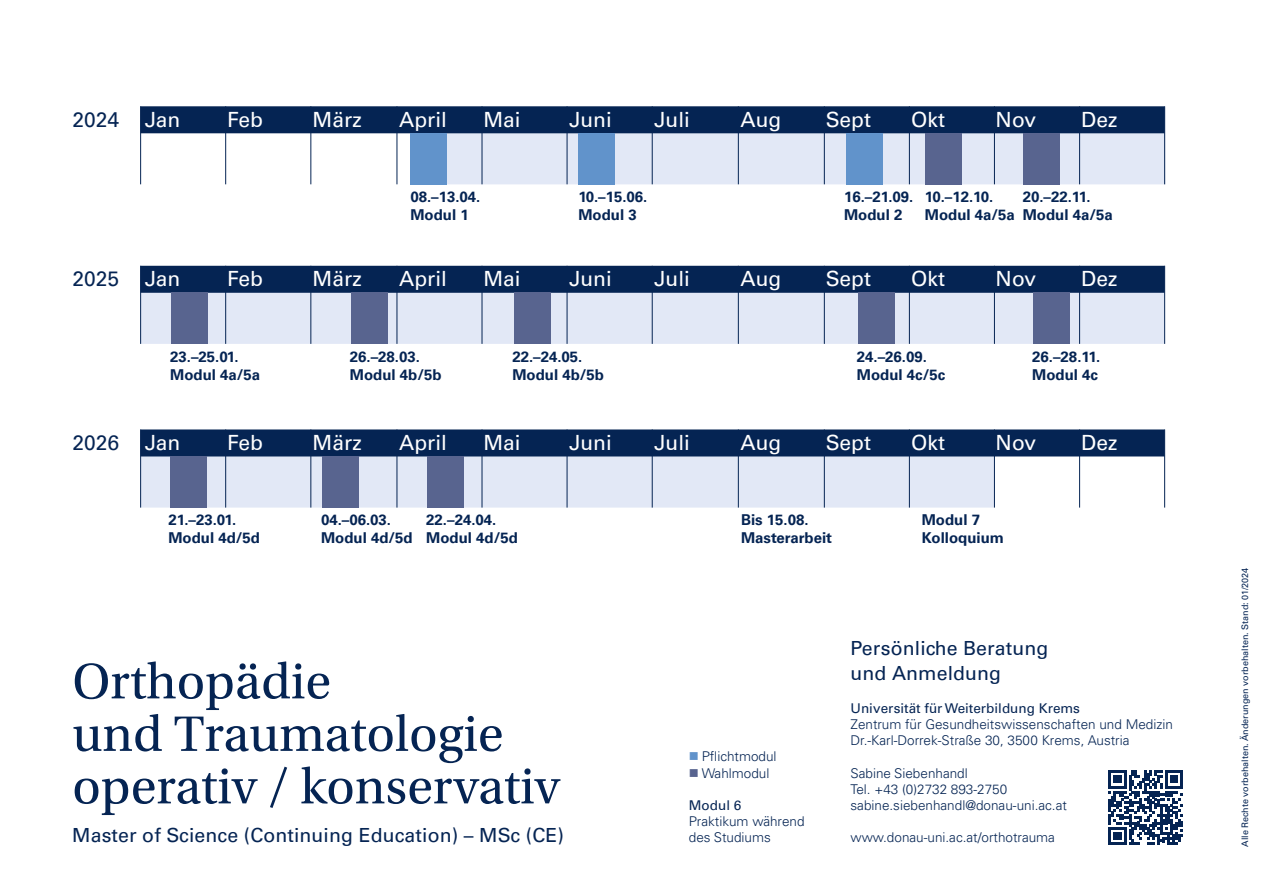
<style>
.page{position:relative;width:1263px;height:893px;background:#fff}
.page>*{position:absolute;margin:0;border:0;box-sizing:border-box;transform-origin:0 0}
.Titel{font:52.5px/52.5px "Utopia Std";color:#052453}
.t1{font:21px "Univers LT Pro 55 Roman";color:#fff}
.Jahreszahl{font:21px "Univers LT Pro 55 Roman";color:#052453}
.Zwischenüberschrift{font:19.5px/25.5px "Univers LT Pro 55 Roman";letter-spacing:.005em;color:#052453}
.Module{font:700 15px "Univers LT Pro 65";color:#052453}
.Fließtext{font:300 13.5px "Univers LT Pro 45";color:#052453}
.Fließtext-2{font:13.5px "Univers LT Pro 55 Roman";color:#052453}
.Impressum{font:9px "Univers LT Pro 55 Roman";color:#052453}
.s1{color:#fff}
.s2{color:#6193cb}
.s3{color:#58648f}
</style>
<div class="page">
<div style="left:417px;top:108px;width:748px;height:76px;background:#e2e8f6"></div>
<div style="left:140px;top:106px;width:1025px;height:27px;background:#052453"></div>
<hr style="left:140px;top:106px;width:1px;height:78px;background:#052453">
<hr style="left:225px;top:106px;width:1px;height:78px;background:#052453">
<hr style="left:311px;top:106px;width:1px;height:78px;background:#052453">
<hr style="left:397px;top:106px;width:1px;height:78px;background:#052453">
<hr style="left:482px;top:106px;width:1px;height:78px;background:#052453">
<hr style="left:567px;top:106px;width:1px;height:78px;background:#052453">
<hr style="left:652px;top:106px;width:1px;height:78px;background:#052453">
<hr style="left:738px;top:106px;width:1px;height:78px;background:#052453">
<hr style="left:824px;top:106px;width:1px;height:78px;background:#052453">
<hr style="left:909px;top:106px;width:1px;height:78px;background:#052453">
<hr style="left:994px;top:106px;width:1px;height:78px;background:#052453">
<hr style="left:1079px;top:106px;width:1px;height:78px;background:#052453">
<hr style="left:1164px;top:106px;width:1px;height:78px;background:#052453">
<div style="left:140px;top:267px;width:1024px;height:77px;background:#e2e8f6"></div>
<div style="left:140px;top:266px;width:1025px;height:27px;background:#052453"></div>
<hr style="left:1079px;top:266px;width:1px;height:78px;background:#052453">
<hr style="left:140px;top:266px;width:1px;height:78px;background:#052453">
<hr style="left:225px;top:266px;width:1px;height:78px;background:#052453">
<hr style="left:311px;top:266px;width:1px;height:78px;background:#052453">
<hr style="left:397px;top:266px;width:1px;height:78px;background:#052453">
<hr style="left:482px;top:266px;width:1px;height:78px;background:#052453">
<hr style="left:567px;top:266px;width:1px;height:78px;background:#052453">
<hr style="left:652px;top:266px;width:1px;height:78px;background:#052453">
<hr style="left:738px;top:266px;width:1px;height:78px;background:#052453">
<hr style="left:824px;top:266px;width:1px;height:78px;background:#052453">
<hr style="left:909px;top:266px;width:1px;height:78px;background:#052453">
<hr style="left:994px;top:266px;width:1px;height:78px;background:#052453">
<hr style="left:1164px;top:266px;width:1px;height:78px;background:#052453">
<div style="left:351px;top:293px;width:36px;height:51px;background:#58648f"></div>
<div style="left:172px;top:293px;width:36px;height:51px;background:#58648f"></div>
<div style="left:140px;top:431px;width:854px;height:77px;background:#e2e8f6"></div>
<div style="left:140px;top:429px;width:1025px;height:27px;background:#052453"></div>
<hr style="left:1079px;top:429px;width:1px;height:79px;background:#052453">
<hr style="left:140px;top:429px;width:1px;height:79px;background:#052453">
<hr style="left:225px;top:429px;width:1px;height:79px;background:#052453">
<hr style="left:311px;top:429px;width:1px;height:79px;background:#052453">
<hr style="left:397px;top:429px;width:1px;height:79px;background:#052453">
<hr style="left:482px;top:429px;width:1px;height:79px;background:#052453">
<hr style="left:567px;top:429px;width:1px;height:79px;background:#052453">
<hr style="left:652px;top:429px;width:1px;height:79px;background:#052453">
<hr style="left:738px;top:429px;width:1px;height:79px;background:#052453">
<hr style="left:824px;top:429px;width:1px;height:79px;background:#052453">
<hr style="left:909px;top:429px;width:1px;height:79px;background:#052453">
<hr style="left:994px;top:429px;width:1px;height:79px;background:#052453">
<hr style="left:1164px;top:429px;width:1px;height:79px;background:#052453">
<div style="left:170px;top:456px;width:36px;height:51px;background:#58648f"></div>
<div style="left:411px;top:133px;width:36px;height:51px;background:#6193cb"></div>
<div style="left:847px;top:133px;width:36px;height:51px;background:#6193cb"></div>
<svg style="left:1108px;top:770px;width:75px;height:75px"></svg>
<div style="left:579px;top:133px;width:36px;height:51px;background:#6193cb"></div>
<div style="left:1023px;top:133px;width:36px;height:51px;background:#58648f"></div>
<div style="left:925px;top:133px;width:36px;height:51px;background:#58648f"></div>
<div style="left:514px;top:293px;width:36px;height:51px;background:#58648f"></div>
<div style="left:858px;top:293px;width:36px;height:51px;background:#58648f"></div>
<div style="left:1034px;top:293px;width:36px;height:51px;background:#58648f"></div>
<div style="left:428px;top:456px;width:36px;height:51px;background:#58648f"></div>
<div style="left:323px;top:456px;width:36px;height:51px;background:#58648f"></div>
<p class="Jahreszahl" style="left:72px;top:105px;width:110px">2024 <span class="s1">Jan</span></p>
<h2 class="t1" style="left:227px;top:105px;width:37px">Feb</h2>
<h2 class="t1" style="left:313px;top:105px;width:50px">März</h2>
<h2 class="t1" style="left:399px;top:105px;width:49px">April</h2>
<h2 class="t1" style="left:483px;top:105px;width:39px">Mai</h2>
<h2 class="t1" style="left:569px;top:105px;width:44px">Juni</h2>
<h2 class="t1" style="left:654px;top:105px;width:37px">Juli</h2>
<h2 class="t1" style="left:740px;top:105px;width:42px">Aug</h2>
<h2 class="t1" style="left:826px;top:105px;width:47px">Sept</h2>
<h2 class="t1" style="left:911px;top:105px;width:35px">Okt</h2>
<h2 class="t1" style="left:996px;top:105px;width:42px">Nov</h2>
<h2 class="t1" style="left:1081px;top:105px;width:38px">Dez</h2>
<p class="Module" style="left:410px;top:186px;width:72px">08.–13.04.</p>
<p class="Module" style="left:410px;top:204px;width:60px">Modul 1</p>
<p class="Module" style="left:578px;top:186px;width:71px">10.–15.06.</p>
<p class="Module" style="left:578px;top:204px;width:60px">Modul 3</p>
<p class="Module" style="left:844px;top:186px;width:71px">16.–21.09.</p>
<p class="Module" style="left:844px;top:204px;width:60px">Modul 2</p>
<p class="Module" style="left:925px;top:186px;width:70px">10.–12.10.</p>
<p class="Module" style="left:925px;top:204px;width:92px">Modul 4a/5a</p>
<p class="Module" style="left:1023px;top:186px;width:69px">20.–22.11.</p>
<p class="Module" style="left:1023px;top:204px;width:92px">Modul 4a/5a</p>
<p class="Jahreszahl" style="left:72px;top:264px;width:110px">2025 <span class="s1">Jan</span></p>
<h2 class="t1" style="left:227px;top:264px;width:37px">Feb</h2>
<h2 class="t1" style="left:313px;top:264px;width:50px">März</h2>
<h2 class="t1" style="left:399px;top:264px;width:49px">April</h2>
<h2 class="t1" style="left:483px;top:264px;width:39px">Mai</h2>
<h2 class="t1" style="left:569px;top:264px;width:44px">Juni</h2>
<h2 class="t1" style="left:654px;top:264px;width:37px">Juli</h2>
<h2 class="t1" style="left:740px;top:264px;width:42px">Aug</h2>
<h2 class="t1" style="left:826px;top:264px;width:47px">Sept</h2>
<h2 class="t1" style="left:911px;top:264px;width:35px">Okt</h2>
<h2 class="t1" style="left:996px;top:264px;width:42px">Nov</h2>
<h2 class="t1" style="left:1081px;top:264px;width:38px">Dez</h2>
<p class="Jahreszahl" style="left:72px;top:428px;width:48px">2026</p>
<p class="Module" style="left:170px;top:346px;width:70px">23.–25.01.</p>
<p class="Module" style="left:170px;top:364px;width:92px">Modul 4a/5a</p>
<p class="Module" style="left:350px;top:346px;width:72px">26.–28.03.</p>
<p class="Module" style="left:350px;top:364px;width:93px">Modul 4b/5b</p>
<p class="Module" style="left:512px;top:346px;width:72px">22.–24.05.</p>
<p class="Module" style="left:512px;top:364px;width:93px">Modul 4b/5b</p>
<p class="Module" style="left:857px;top:346px;width:72px">24.–26.09.</p>
<p class="Module" style="left:857px;top:364px;width:90px">Modul 4c/5c</p>
<p class="Module" style="left:1032px;top:346px;width:69px">26.–28.11.</p>
<p class="Module" style="left:1032px;top:364px;width:67px">Modul 4c</p>
<h2 class="t1" style="left:145px;top:428px;width:37px">Jan</h2>
<h2 class="t1" style="left:227px;top:428px;width:37px">Feb</h2>
<h2 class="t1" style="left:313px;top:428px;width:50px">März</h2>
<h2 class="t1" style="left:399px;top:428px;width:49px">April</h2>
<h2 class="t1" style="left:483px;top:428px;width:39px">Mai</h2>
<h2 class="t1" style="left:569px;top:428px;width:44px">Juni</h2>
<h2 class="t1" style="left:654px;top:428px;width:37px">Juli</h2>
<h2 class="t1" style="left:740px;top:428px;width:42px">Aug</h2>
<h2 class="t1" style="left:826px;top:428px;width:47px">Sept</h2>
<h2 class="t1" style="left:911px;top:428px;width:35px">Okt</h2>
<h2 class="t1" style="left:996px;top:428px;width:42px">Nov</h2>
<h2 class="t1" style="left:1081px;top:428px;width:38px">Dez</h2>
<p class="Module" style="left:168px;top:509px;width:69px">21.–23.01.</p>
<p class="Module" style="left:168px;top:527px;width:93px">Modul 4d/5d</p>
<p class="Module" style="left:321px;top:509px;width:72px">04.–06.03.</p>
<p class="Module" style="left:321px;top:527px;width:93px">Modul 4d/5d</p>
<p class="Module" style="left:426px;top:509px;width:72px">22.–24.04.</p>
<p class="Module" style="left:426px;top:527px;width:93px">Modul 4d/5d</p>
<p class="Module" style="left:741px;top:509px;width:69px">Bis 15.08.</p>
<p class="Module" style="left:741px;top:527px;width:93px">Masterarbeit</p>
<p class="Module" style="left:922px;top:509px;width:60px">Modul 7</p>
<p class="Module" style="left:922px;top:527px;width:84px">Kolloquium</p>
<p class="Titel" style="left:72px;top:656px;width:433px">Orthopädie<br>und Traumatologie</p>
<p class="Titel" style="left:72px;top:761px;width:489px">operativ / konservativ</p>
<h3 class="Zwischenüberschrift" style="left:72px;top:822px;width:493px">Master of Science (Continuing Education) – MSc (CE)</h3>
<p class="Fließtext" style="left:689px;top:748px;width:89px"><span class="s2">■</span> Pflichtmodul</p>
<p class="Fließtext" style="left:689px;top:764px;width:82px"><span class="s3">■</span> Wahlmodul</p>
<p class="Fließtext-2" style="left:689px;top:796px;width:54px">Modul 6</p>
<p class="Fließtext" style="left:689px;top:812px;width:117px">Praktikum während</p>
<p class="Fließtext" style="left:689px;top:829px;width:83px">des Studiums</p>
<h3 class="Zwischenüberschrift" style="left:850px;top:634px;width:199px">Persönliche Beratung und Anmeldung</h3>
<p class="Fließtext-2" style="left:850px;top:699px;width:231px">Universität für Weiterbildung Krems</p>
<p class="Fließtext" style="left:850px;top:715px;width:324px">Zentrum für Gesundheitswissenschaften und Medizin</p>
<p class="Fließtext" style="left:850px;top:731px;width:280px">Dr.-Karl-Dorrek-Straße 30, 3500 Krems, Austria</p>
<p class="Fließtext" style="left:850px;top:764px;width:119px">Sabine Siebenhandl</p>
<p class="Fließtext" style="left:850px;top:780px;width:158px">Tel. +43 (0)2732 893-2750</p>
<p class="Fließtext" style="left:850px;top:796px;width:218px">sabine.siebenhandl@donau-uni.ac.at</p>
<p class="Fließtext" style="left:850px;top:829px;width:206px">www.donau-uni.ac.at/orthotrauma</p>
<p class="Impressum" style="left:1239px;top:847px;width:280px;rotate:-90deg">Alle Rechte vorbehalten. Änderungen vorbehalten. Stand: 01/2024</p>
</div>
